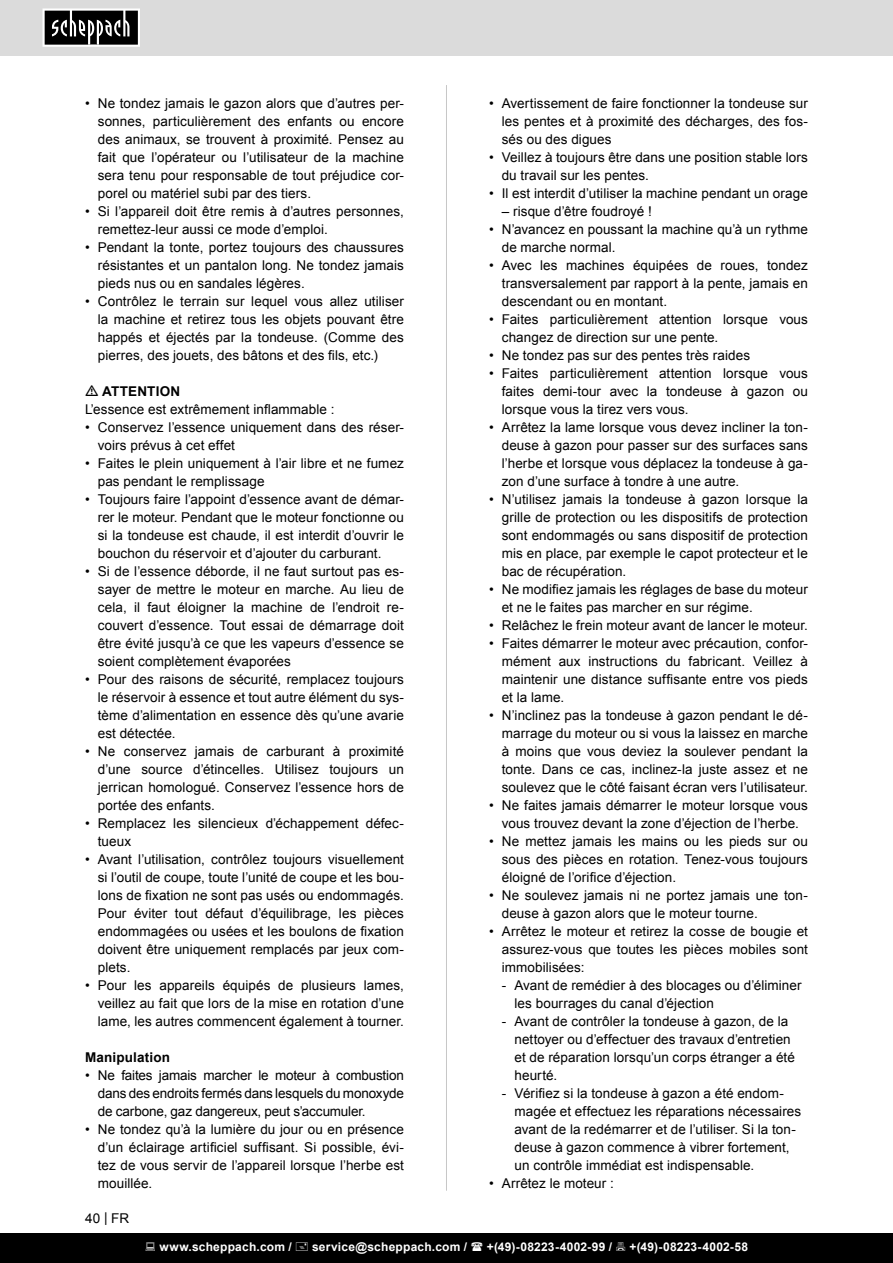
<style>
.page{position:relative;width:893px;height:1263px;background:#fff}
.page>*{position:absolute;margin:0;border:0;box-sizing:border-box;transform-origin:0 0}
.t1{font:13.5px/18px "Arial";letter-spacing:.005em;color:#000;text-align:justify}
.t2{font:700 13.5px "Arial";letter-spacing:.01em;color:#000}
.t3{font:13.35px/18px "Arial";letter-spacing:.01em;color:#000;text-align:justify}
.t4{font:700 12px "Arial";letter-spacing:.02em;color:#fff}
</style>
<div class="page">
<div style="left:0;top:0;width:893px;height:55px;background:#dbdbdb"></div>
<svg style="left:43px;top:9px;width:97px;height:38px;background:#4e4e4e"></svg>
<hr style="left:446px;top:85px;width:1px;height:1106px;background:#c7c7c7">
<div style="left:0;top:1233px;width:893px;height:30px;background:#000"></div>
<p class="t1" style="left:98px;top:94px;width:308px;text-indent:-13px">• Ne tondez jamais le gazon alors que dʼautres per&shy;sonnes, particulièrement des enfants ou encore des animaux, se trouvent à proximité. Pensez au fait que lʼopérateur ou lʼutilisateur de la machine sera tenu pour responsable de tout préjudice cor&shy;porel ou matériel subi par des tiers.</p>
<p class="t1" style="left:98px;top:202px;width:308px;text-indent:-13px">• Si lʼappareil doit être remis à dʼautres personnes, remettez-leur aussi ce mode dʼemploi.</p>
<p class="t1" style="left:98px;top:238px;width:308px;text-indent:-13px">• Pendant la tonte, portez toujours des chaussures résistantes et un pantalon long. Ne tondez jamais pieds nus ou en sandales légères.</p>
<p class="t1" style="left:98px;top:292px;width:308px;text-indent:-13px">• Contrôlez le terrain sur lequel vous allez utiliser la machine et retirez tous les objets pouvant être happés et éjectés par la tondeuse. (Comme des pierres, des jouets, des bâtons et des fils, etc.)</p>
<p class="t2" style="left:102px;top:382px;width:79px">ATTENTION</p>
<p class="t1" style="left:85px;top:400px;width:251px">Lʼessence est extrêmement inflammable :</p>
<p class="t1" style="left:98px;top:418px;width:308px;text-indent:-13px">• Conservez lʼessence uniquement dans des réser&shy;voirs prévus à cet effet</p>
<p class="t1" style="left:98px;top:454px;width:308px;text-indent:-13px">• Faites le plein uniquement à lʼair libre et ne fumez pas pendant le remplissage</p>
<p class="t1" style="left:98px;top:490px;width:308px;text-indent:-13px">• Toujours faire l’appoint dʼessence avant de démar&shy;rer le moteur. Pendant que le moteur fonctionne ou si la tondeuse est chaude, il est interdit dʼouvrir le bouchon du réservoir et d’ajouter du carburant.</p>
<p class="t1" style="left:98px;top:562px;width:308px;text-indent:-13px">• Si de lʼessence déborde, il ne faut surtout pas es&shy;sayer de mettre le moteur en marche. Au lieu de cela, il faut éloigner la machine de lʼendroit re&shy;couvert dʼessence. Tout essai de démarrage doit être évité jusquʼà ce que les vapeurs dʼessence se soient complètement évaporées</p>
<p class="t1" style="left:98px;top:670px;width:308px;text-indent:-13px">• Pour des raisons de sécurité, remplacez toujours le réservoir à essence et tout autre élément du sys&shy;tème d’alimentation en essence dès qu’une avarie est détectée.</p>
<p class="t1" style="left:98px;top:742px;width:308px;text-indent:-13px">• Ne conservez jamais de carburant à proximité d’une source d’étincelles. Utilisez toujours un jerrican homologué. Conservez l’essence hors de portée des enfants.</p>
<p class="t1" style="left:98px;top:814px;width:308px;text-indent:-13px">• Remplacez les silencieux d’échappement défec&shy;tueux</p>
<p class="t1" style="left:98px;top:850px;width:308px;text-indent:-13px">• Avant lʼutilisation, contrôlez toujours visuellement si lʼoutil de coupe, toute lʼunité de coupe et les bou&shy;lons de fixation ne sont pas usés ou endommagés.<br>Pour éviter tout défaut d’équilibrage, les pièces endommagées ou usées et les boulons de fixation doivent être uniquement remplacés par jeux com&shy;plets.</p>
<p class="t1" style="left:98px;top:976px;width:308px;text-indent:-13px">• Pour les appareils équipés de plusieurs lames, veillez au fait que lors de la mise en rotation d’une lame, les autres commencent également à tourner.</p>
<p class="t2" style="left:85px;top:1048px;width:87px">Manipulation</p>
<p class="t1" style="left:98px;top:1066px;width:308px;text-indent:-13px">• Ne faites jamais marcher le moteur à combustion dans des endroits fermés dans lesquels du monoxyde de carbone, gaz dangereux, peut s’accumuler.</p>
<p class="t1" style="left:98px;top:1120px;width:308px;text-indent:-13px">• Ne tondez quʼà la lumière du jour ou en présence d’un éclairage artificiel suffisant. Si possible, évi&shy;tez de vous servir de lʼappareil lorsque lʼherbe est mouillée.</p>
<p class="t1" style="left:85px;top:1210px;width:46px">40 | FR</p>
<p class="t1" style="left:502px;top:94px;width:308px;text-indent:-13px">• Avertissement de faire fonctionner la tondeuse sur les pentes et à proximité des décharges, des fos&shy;sés ou des digues</p>
<p class="t1" style="left:502px;top:148px;width:308px;text-indent:-13px">• Veillez à toujours être dans une position stable lors du travail sur les pentes.</p>
<p class="t1" style="left:489px;top:184px;width:320px">• Il est interdit d’utiliser la machine pendant un orage</p>
<p class="t1" style="left:502px;top:202px;width:151px">– risque d’être foudroyé !</p>
<p class="t1" style="left:502px;top:220px;width:308px;text-indent:-13px">• N’avancez en poussant la machine qu’à un rythme de marche normal.</p>
<p class="t1" style="left:502px;top:256px;width:308px;text-indent:-13px">• Avec les machines équipées de roues, tondez transversalement par rapport à la pente, jamais en descendant ou en montant.</p>
<p class="t1" style="left:502px;top:310px;width:308px;text-indent:-13px">• Faites particulièrement attention lorsque vous changez de direction sur une pente.</p>
<p class="t1" style="left:489px;top:346px;width:263px">• Ne tondez pas sur des pentes très raides</p>
<p class="t1" style="left:502px;top:364px;width:308px;text-indent:-13px">• Faites particulièrement attention lorsque vous faites demi-tour avec la tondeuse à gazon ou lorsque vous la tirez vers vous.</p>
<p class="t1" style="left:502px;top:418px;width:308px;text-indent:-13px">• Arrêtez la lame lorsque vous devez incliner la ton&shy;deuse à gazon pour passer sur des surfaces sans lʼherbe et lorsque vous déplacez la tondeuse à ga&shy;zon dʼune surface à tondre à une autre.</p>
<p class="t1" style="left:502px;top:490px;width:308px;text-indent:-13px">• Nʼutilisez jamais la tondeuse à gazon lorsque la grille de protection ou les dispositifs de protection sont endommagés ou sans dispositif de protection mis en place, par exemple le capot protecteur et le bac de récupération.</p>
<p class="t1" style="left:502px;top:580px;width:308px;text-indent:-13px">• Ne modifiez jamais les réglages de base du moteur et ne le faites pas marcher en sur régime.</p>
<p class="t1" style="left:489px;top:616px;width:320px">• Relâchez le frein moteur avant de lancer le moteur.</p>
<p class="t1" style="left:502px;top:634px;width:308px;text-indent:-13px">• Faites démarrer le moteur avec précaution, confor&shy;mément aux instructions du fabricant. Veillez à maintenir une distance suffisante entre vos pieds et la lame.</p>
<p class="t1" style="left:502px;top:706px;width:308px;text-indent:-13px">• N’inclinez pas la tondeuse à gazon pendant le dé&shy;marrage du moteur ou si vous la laissez en marche à moins que vous deviez la soulever pendant la tonte. Dans ce cas, inclinez-la juste assez et ne soulevez que le côté faisant écran vers lʼutilisateur.</p>
<p class="t1" style="left:489px;top:796px;width:320px;text-align:center">• Ne faites jamais démarrer le moteur lorsque vous vous trouvez devant la zone d’éjection de l’herbe.</p>
<p class="t1" style="left:502px;top:832px;width:308px;text-indent:-13px">• Ne mettez jamais les mains ou les pieds sur ou sous des pièces en rotation. Tenez-vous toujours éloigné de lʼorifice dʼéjection.</p>
<p class="t1" style="left:502px;top:886px;width:308px;text-indent:-13px">• Ne soulevez jamais ni ne portez jamais une ton&shy;deuse à gazon alors que le moteur tourne.</p>
<p class="t3" style="left:502px;top:922px;width:308px;text-indent:-13px">• Arrêtez le moteur et retirez la cosse de bougie et assurez-vous que toutes les pièces mobiles sont immobilisées:</p>
<p class="t1" style="left:514px;top:976px;width:288px;text-indent:-13px">- Avant de remédier à des blocages ou dʼéliminer les bourrages du canal dʼéjection</p>
<p class="t1" style="left:514px;top:1012px;width:282px;text-align:left;text-indent:-13px">- Avant de contrôler la tondeuse à gazon, de la nettoyer ou dʼeffectuer des travaux d’entretien et de réparation lorsqu’un corps étranger a été heurté.</p>
<p class="t1" style="left:514px;top:1084px;width:288px;text-align:left;text-indent:-13px">- Vérifiez si la tondeuse à gazon a été endom&shy;magée et effectuez les réparations nécessaires avant de la redémarrer et de l’utiliser. Si la ton&shy;deuse à gazon commence à vibrer fortement, un contrôle immédiat est indispensable.</p>
<p class="t1" style="left:489px;top:1174px;width:126px">• Arrêtez le moteur :</p>
<p class="t4" style="left:159px;top:1239px;width:134px">www.scheppach.com /</p>
<p class="t4" style="left:312px;top:1239px;width:157px">service@scheppach.com /</p>
<p class="t4" style="left:487px;top:1239px;width:127px">+(49)-08223-4002-99 /</p>
<p class="t4" style="left:629px;top:1239px;width:120px">+(49)-08223-4002-58</p>
</div>
